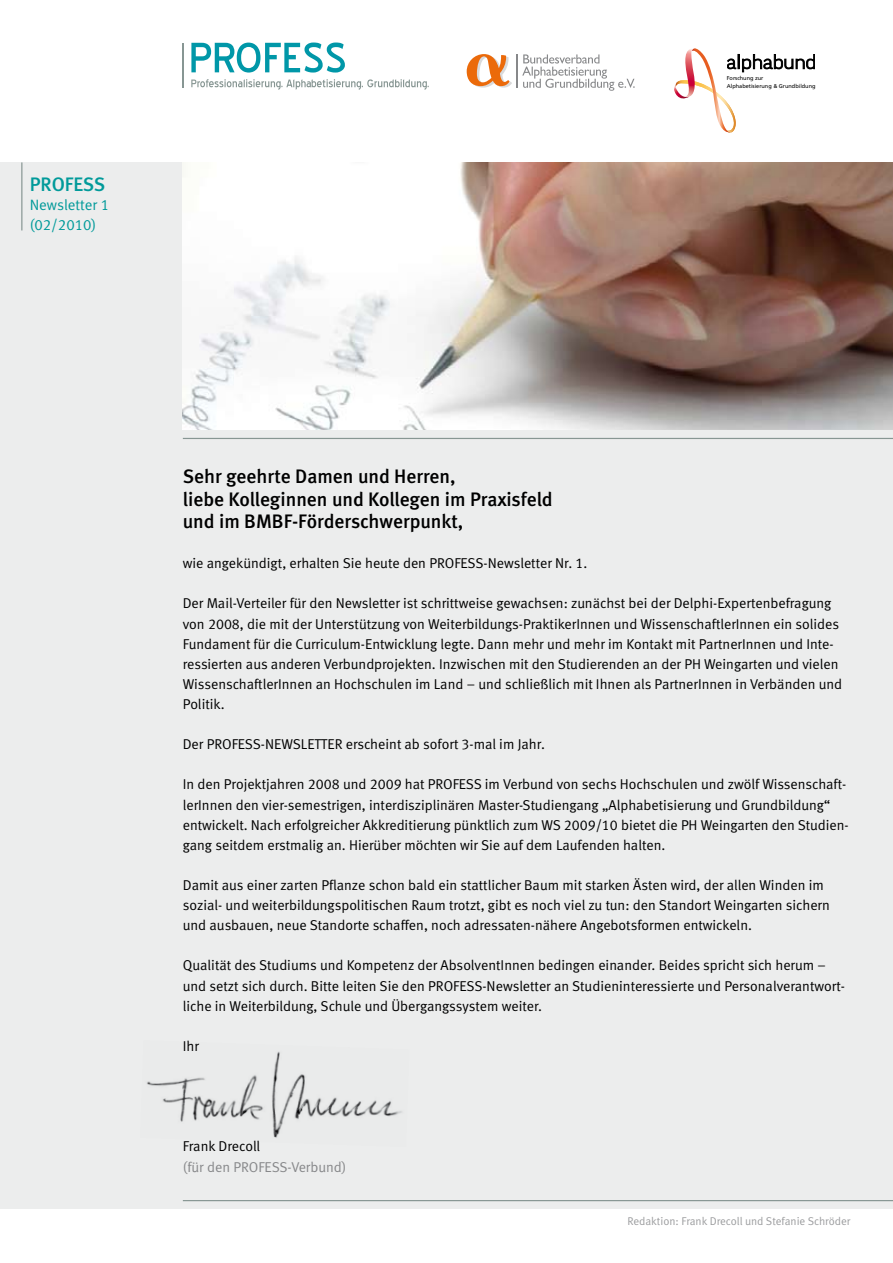
<style>
.page{position:relative;width:893px;height:1263px;background:#fff}
.page>*{position:absolute;margin:0;border:0;box-sizing:border-box;transform-origin:0 0}
.t1{font:19.5px/22.5px "Meta Medium LF";color:#000}
.t2{font:19.5px "Meta Medium LF";color:#019a9a}
.t3{font:15px/19.5px "Meta Normal LF";color:#019a9a}
.t4{font:14.25px/20.1px "Meta Normal LF";color:#000}
.t5{font:14.25px "Meta Normal LF";color:#87888a}
.t6{font:11.25px "Meta Normal LF";color:#9c9d9f}
.t7{font:5.55px/7.8px "Frutiger";color:#000}
</style>
<div class="page">
<div style="left:0;top:162px;width:893px;height:1047px;background:#eceded"></div>
<svg style="left:191px;top:43px;width:154px;height:30px"></svg>
<svg style="left:191px;top:79px;width:238px;height:11px"></svg>
<hr style="left:183px;top:43px;width:1px;height:44px;background:#879693">
<hr style="left:21px;top:162px;width:1px;height:68px;background:#879693">
<hr style="left:183px;top:438px;width:710px;height:1px;background:#879693">
<hr style="left:183px;top:1200px;width:710px;height:1px;background:#879693">
<svg style="left:674px;top:48px;width:141px;height:85px"></svg>
<img style="left:183px;top:162px;width:710px;height:268px">
<img style="left:146px;top:1051px;width:256px;height:87px">
<svg style="left:467px;top:54px;width:45px;height:34px"></svg>
<hr style="left:516px;top:55px;width:1px;height:33px;background:#87888a">
<svg style="left:522px;top:54px;width:113px;height:37px"></svg>
<h1 class="t2" style="left:30px;top:173px;width:77px">PROFESS</h1>
<p class="t3" style="left:30px;top:195px;width:81px">Newsletter 1 (02/2010)</p>
<p class="t7" style="left:727px;top:74px;width:90px">Forschung zur<br>Alphabetisierung &amp; Grundbildung</p>
<h1 class="t1" style="left:183px;top:465px;width:371px">Sehr geehrte Damen und Herren,<br>liebe Kolleginnen und Kollegen im Praxisfeld und im BMBF-Förderschwerpunkt,</h1>
<p class="t4" style="left:183px;top:553px;width:406px">wie angekündigt, erhalten Sie heute den PROFESS-Newsletter Nr. 1.</p>
<p class="t4" style="left:183px;top:593px;width:661px">Der Mail-Verteiler für den Newsletter ist schrittweise gewachsen: zunächst bei der Delphi-Expertenbefragung von 2008, die mit der Unterstützung von Weiterbildungs-PraktikerInnen und WissenschaftlerInnen ein solides Fundament für die Curriculum-Entwicklung legte. Dann mehr und mehr im Kontakt mit PartnerInnen und Inte&shy;ressierten aus anderen Verbundprojekten. Inzwischen mit den Studierenden an der PH Weingarten und vielen WissenschaftlerInnen an Hochschulen im Land – und schließlich mit Ihnen als PartnerInnen in Verbänden und Politik.</p>
<p class="t4" style="left:183px;top:734px;width:364px">Der PROFESS-NEWSLETTER erscheint ab sofort 3-mal im Jahr.</p>
<p class="t4" style="left:183px;top:774px;width:667px">In den Projektjahren 2008 und 2009 hat PROFESS im Verbund von sechs Hochschulen und zwölf Wissenschaft&shy;lerInnen den vier-semestrigen, interdisziplinären Master-Studiengang „Alphabetisierung und Grundbildung“ entwickelt. Nach erfolgreicher Akkreditierung pünktlich zum WS 2009/10 bietet die PH Weingarten den Studien&shy;gang seitdem erstmalig an. Hierüber möchten wir Sie auf dem Laufenden halten.</p>
<p class="t4" style="left:183px;top:875px;width:648px">Damit aus einer zarten Pflanze schon bald ein stattlicher Baum mit starken Ästen wird, der allen Winden im sozial- und weiterbildungspolitischen Raum trotzt, gibt es noch viel zu tun: den Standort Weingarten sichern und ausbauen, neue Standorte schaffen, noch adressaten-nähere Angebotsformen entwickeln.</p>
<p class="t4" style="left:183px;top:955px;width:664px">Qualität des Studiums und Kompetenz der AbsolventInnen bedingen einander. Beides spricht sich herum – und setzt sich durch. Bitte leiten Sie den PROFESS-Newsletter an Studieninteressierte und Personalverantwort&shy;liche in Weiterbildung, Schule und Übergangssystem weiter.</p>
<p class="t4" style="left:183px;top:1036px;width:18px">Ihr</p>
<p class="t4" style="left:183px;top:1136px;width:79px">Frank Drecoll</p>
<p class="t5" style="left:183px;top:1158px;width:165px">(für den PROFESS-Verbund)</p>
<p class="t6" style="left:627px;top:1214px;width:224px">Redaktion: Frank Drecoll und Stefanie Schröder</p>
</div>
